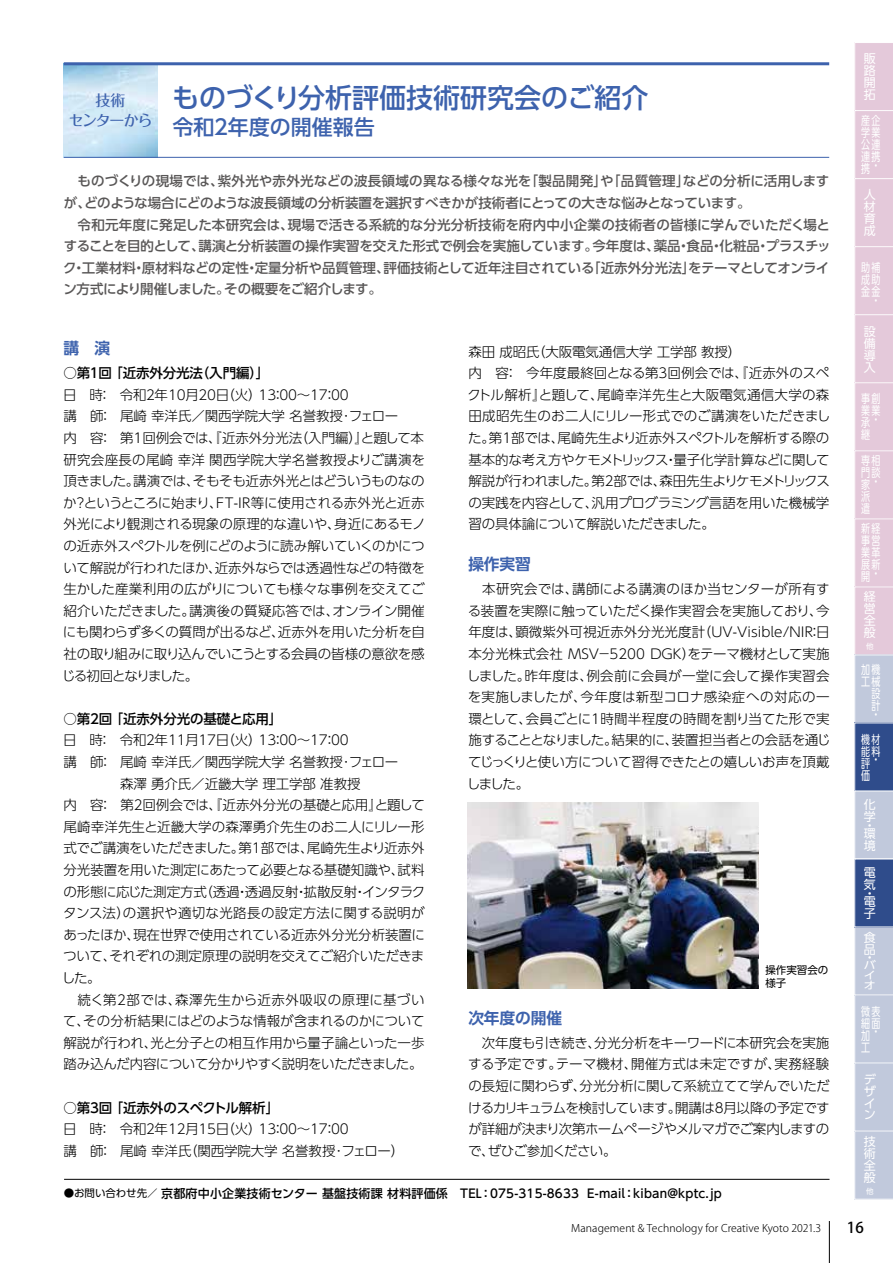
<style>
.page{position:relative;width:893px;height:1263px;background:#fff}
.page>*{position:absolute;margin:0;border:0;box-sizing:border-box;transform-origin:0 0}
.t1{font:500 27px "UD Shin Go Pro";color:#3d62ad}
.t2{font:500 21px "UD Shin Go Pro";color:#3d62ad}
.t3{font:700 15.75px "UD Shin Go Pro De";letter-spacing:-.01em;color:#3d62ad}
.t4{font:500 15px/19.5px "Folk Pro";letter-spacing:-.07em;color:#3d62ad;text-align:center}
.t5{font:500 15px "Koz Go Pro";color:#000}
.t6{font:300 13.5px/21.6px "UD Shin Go Pro";letter-spacing:-.01em;color:#000}
.t7{font:500 13.5px/21.6px "UD Shin Go Pro";color:#595757}
.t8{font:500 13.5px "UD Shin Go Pro";letter-spacing:-.01em;color:#000}
.t9{font:300 13.5px "UD Shin Go Pro";letter-spacing:-.03em;color:#000}
.t10{font:300 13.5px "UD Shin Go Pro";letter-spacing:-.035em;color:#000}
.t11{font:300 13.5px "UD Shin Go Pro";letter-spacing:.01em;color:#000}
.t12{font:300 13.5px "UD Shin Go Pro";letter-spacing:.025em;color:#000}
.t13{font:300 13.5px "UD Shin Go Pro";letter-spacing:.04em;color:#000}
.t14{font:500 12px "UD Shin Go Pro";letter-spacing:.015em;color:#000}
.t15{font:12px/12px "UD Shin Go Pro";color:#fff;scale:.75 1}
.t16{font:12px/12px "UD Shin Go Pro";color:#fff}
.t17{font:300 10.5px "Koz Go Pro";letter-spacing:.01em;color:#000}
.t18{font:10.5px/13.5px "UD Shin Go Pro";color:#000}
.t19{font:10.5px/9.9px "UD Shin Go Pro";color:#fff;scale:1.15 1}
.t20{font:7.5px "UD Shin Go Pro";color:#fff}
.s1{font-weight:400;font-size:10.5px}
</style>
<div class="page">
<hr style="left:829px;top:1221px;width:1px;height:42px;background:#000">
<svg style="left:854px;top:42px;width:39px;height:1158px;background:#c4bcd3"></svg>
<hr style="left:64px;top:1179px;width:765px;height:1px;background:#000">
<img style="left:64px;top:65px;width:93px;height:92px">
<hr style="left:64px;top:62px;width:765px;height:3px;background:#3d62ad">
<hr style="left:64px;top:157px;width:765px;height:1px;background:#3d62ad">
<img style="left:468px;top:802px;width:291px;height:186px">
<p class="t4" style="left:69px;top:89px;width:86px">技術<br>センターから</p>
<h1 class="t1" style="left:172px;top:76px;width:478px">ものづくり分析評価技術研究会のご紹介</h1>
<h2 class="t2" style="left:172px;top:110px;width:204px">令和２年度の開催報告</h2>
<p class="t7" style="left:63px;top:170px;width:769px">　ものづくりの現場では、紫外光や赤外光などの波長領域の異なる様々な光を｢製品開発｣や｢品質管理｣などの分析に活用しますが、どのような場合にどのような波長領域の分析装置を選択すべきかが技術者にとっての大きな悩みとなっています。<br>　令和元年度に発足した本研究会は、現場で活きる系統的な分光分析技術を府内中小企業の技術者の皆様に学んでいただく場とすることを目的として、講演と分析装置の操作実習を交えた形式で例会を実施しています。今年度は、薬品・食品・化粧品・プラスチック・工業材料・原材料などの定性・定量分析や品質管理、評価技術として近年注目されている「近赤外分光法」をテーマとしてオンライン方式により開催しました。その概要をご紹介します。</p>
<p class="t3" style="left:63px;top:335px;width:48px">講　演</p>
<p class="t8" style="left:63px;top:362px;width:201px">○第１回 ｢近赤外分光法（入門編）｣</p>
<p class="t6" style="left:62px;top:383px;width:365px">日　時：　令和２年10月20日（火）13：00～17：00<br>講　師：　尾崎 幸洋氏／関西学院大学 名誉教授･フェロー<br>内　容：　第1回例会では、『近赤外分光法（入門編）』と題して本研究会座長の尾崎幸洋関西学院大学名誉教授よりご講演を頂きました。講演では、そもそも近赤外光とはどういうものなのか？というところに始まり、FT-IR等に使用される赤外光と近赤外光により観測される現象の原理的な違いや、身近にあるモノの近赤外スペクトルを例にどのように読み解いていくのかについて解説が行われたほか、近赤外ならでは透過性などの特徴を生かした産業利用の広がりについても様々な事例を交えてご紹介いただきました。講演後の質疑応答では、オンライン開催にも関わらず多くの質問が出るなど、近赤外を用いた分析を自社の取り組みに取り込んでいこうとする会員の皆様の意欲を感じる初回となりました。</p>
<p class="t8" style="left:63px;top:708px;width:214px">○第2回 ｢近赤外分光の基礎と応用｣</p>
<p class="t6" style="left:63px;top:729px;width:287px">日　時：　令和２年11月17日（火）13：00～17：00</p>
<p class="t6" style="left:63px;top:750px;width:336px">講　師：　尾崎 幸洋氏／関西学院大学 名誉教授･フェロー</p>
<p class="t6" style="left:120px;top:772px;width:242px">森澤 勇介氏／近畿大学 理工学部 准教授</p>
<p class="t6" style="left:63px;top:794px;width:363px">内　容：　第2回例会では、『近赤外分光の基礎と応用』と題して</p>
<p class="t11" style="left:63px;top:816px;width:363px">尾崎幸洋先生と近畿大学の森澤勇介先生のお二人にリレー形</p>
<p class="t6" style="left:63px;top:837px;width:363px">式でご講演をいただきました。第1部では、尾崎先生より近赤外</p>
<p class="t6" style="left:63px;top:858px;width:363px">分光装置を用いた測定にあたって必要となる基礎知識や、試料</p>
<p class="t6" style="left:63px;top:880px;width:363px">の形態に応じた測定方式（透過・透過反射・拡散反射・インタラク</p>
<p class="t12" style="left:63px;top:902px;width:363px">タンス法）の選択や適切な光路長の設定方法に関する説明が</p>
<p class="t6" style="left:63px;top:923px;width:363px">あったほか、現在世界で使用されている近赤外分光分析装置に</p>
<p class="t6" style="left:63px;top:945px;width:363px">ついて、それぞれの測定原理の説明を交えてご紹介いただきま</p>
<p class="t6" style="left:62px;top:966px;width:40px">した。</p>
<p class="t13" style="left:63px;top:988px;width:363px">　続く第2部では、森澤先生から近赤外吸収の原理に基づい</p>
<p class="t9" style="left:63px;top:1010px;width:363px">て、その分析結果にはどのような情報が含まれるのかについて</p>
<p class="t6" style="left:63px;top:1031px;width:363px">解説が行われ、光と分子との相互作用から量子論といった一歩</p>
<p class="t10" style="left:63px;top:1053px;width:361px">踏み込んだ内容について分かりやすく説明をいただきました。</p>
<p class="t8" style="left:63px;top:1096px;width:210px">○第3回 ｢近赤外のスペクトル解析｣</p>
<p class="t6" style="left:63px;top:1118px;width:343px">日　時：　令和２年12月15日（火）13：00～17：00<br>講　師：　尾崎 幸洋氏（関西学院大学 名誉教授･フェロー）</p>
<p class="t6" style="left:467px;top:340px;width:364px">森田 成昭氏（大阪電気通信大学 工学部 教授）<br>内　容：　今年度最終回となる第3回例会では、『近赤外のスペクトル解析』と題して、尾崎幸洋先生と大阪電気通信大学の森田成昭先生のお二人にリレー形式でのご講演をいただきました。第1部では、尾崎先生より近赤外スペクトルを解析する際の基本的な考え方やケモメトリックス・量子化学計算などに関して解説が行われました。第2部では、森田先生よりケモメトリックスの実践を内容として、汎用プログラミング言語を用いた機械学習の具体論について解説いただきました。</p>
<p class="t3" style="left:468px;top:551px;width:64px">操作実習</p>
<p class="t6" style="left:467px;top:578px;width:365px;text-align:justify">　本研究会では、講師による講演のほか当センターが所有する装置を実際に触っていただく操作実習会を実施しており、今年度は、顕微紫外可視近赤外分光光度計（UV-Visible/NIR：日本分光株式会社 MSV－5200 DGK）をテーマ機材として実施しました。昨年度は、例会前に会員が一堂に会して操作実習会を実施しましたが、今年度は新型コロナ感染症への対応の一環として、会員ごとに1時間半程度の時間を割り当てた形で実施することとなりました。結果的に、装置担当者との会話を通じてじっくりと使い方について習得できたとの嬉しいお声を頂戴しました。</p>
<p class="t18" style="left:765px;top:963px;width:65px">操作実習会の様子</p>
<p class="t3" style="left:468px;top:1005px;width:95px">次年度の開催</p>
<p class="t6" style="left:468px;top:1031px;width:363px;text-align:justify">　次年度も引き続き、分光分析をキーワードに本研究会を実施する予定です。テーマ機材、開催方式は未定ですが、実務経験の長短に関わらず、分光分析に関して系統立てて学んでいただけるカリキュラムを検討しています。開講は8月以降の予定ですが詳細が決まり次第ホームページやメルマガでご案内しますので、ぜひご参加ください。</p>
<p class="t14" style="left:64px;top:1183px;width:660px"><span class="s1">●お問い合わせ先／</span> 京都府中小企業技術センター 基盤技術課 材料評価係 TEL：075-315-8633 E-mail：kiban@kptc.jp</p>
<p class="t16" style="left:864px;top:52px;width:13px;text-align:justify">販路開拓</p>
<p class="t15" style="left:861px;top:114px;width:27px;text-align:justify">産企学業公連連携携</p>
<p class="t15" style="left:871px;top:159px;width:9px">・</p>
<p class="t16" style="left:864px;top:188px;width:13px;text-align:justify">人材育成</p>
<p class="t15" style="left:861px;top:261px;width:27px;text-align:justify">助補成助金金</p>
<p class="t15" style="left:871px;top:294px;width:9px">・</p>
<p class="t16" style="left:864px;top:325px;width:13px;text-align:justify">設備導入</p>
<p class="t15" style="left:861px;top:392px;width:27px">事創業業承継</p>
<p class="t15" style="left:871px;top:413px;width:9px">・</p>
<p class="t15" style="left:861px;top:454px;width:27px">専相門談家派遣</p>
<p class="t15" style="left:871px;top:475px;width:9px">・</p>
<p class="t15" style="left:861px;top:522px;width:27px;text-align:justify">新経事営業革展新開</p>
<p class="t15" style="left:871px;top:567px;width:9px">・</p>
<p class="t16" style="left:864px;top:590px;width:13px;text-align:justify">経営全般</p>
<p class="t20" style="left:866px;top:640px;width:9px">他</p>
<p class="t15" style="left:861px;top:663px;width:27px;text-align:right">加機工械設計</p>
<p class="t15" style="left:861px;top:701px;width:27px;line-height:25.2px;text-align:right">・<br>機材</p>
<p class="t15" style="left:861px;top:745px;width:27px">能料評価</p>
<p class="t15" style="left:871px;top:753px;width:9px">・</p>
<p class="t16" style="left:864px;top:798px;width:13px">化学</p>
<p class="t16" style="left:864px;top:820px;width:13px;line-height:8.4px">・環</p>
<p class="t16" style="left:864px;top:839px;width:13px">境</p>
<p class="t16" style="left:864px;top:866px;width:13px">電気</p>
<p class="t16" style="left:864px;top:888px;width:13px;line-height:8.4px">・電</p>
<p class="t16" style="left:864px;top:907px;width:13px">子</p>
<p class="t16" style="left:864px;top:931px;width:13px">食品</p>
<p class="t16" style="left:864px;top:951px;width:9px">・</p>
<p class="t19" style="left:864px;top:960px;width:12px">バイオ</p>
<p class="t15" style="left:861px;top:1005px;width:27px">微表細面加工</p>
<p class="t15" style="left:871px;top:1025px;width:9px">・</p>
<p class="t16" style="left:864px;top:1073px;width:14px;line-height:11.6px">デザイン</p>
<p class="t16" style="left:864px;top:1135px;width:13px;text-align:justify">技術全般</p>
<p class="t20" style="left:866px;top:1185px;width:9px">他</p>
<p class="t17" style="left:571px;top:1221px;width:251px">Management &amp; Technology for Creative Kyoto 2021.3</p>
<p class="t5" style="left:847px;top:1218px;width:18px">16</p>
</div>
